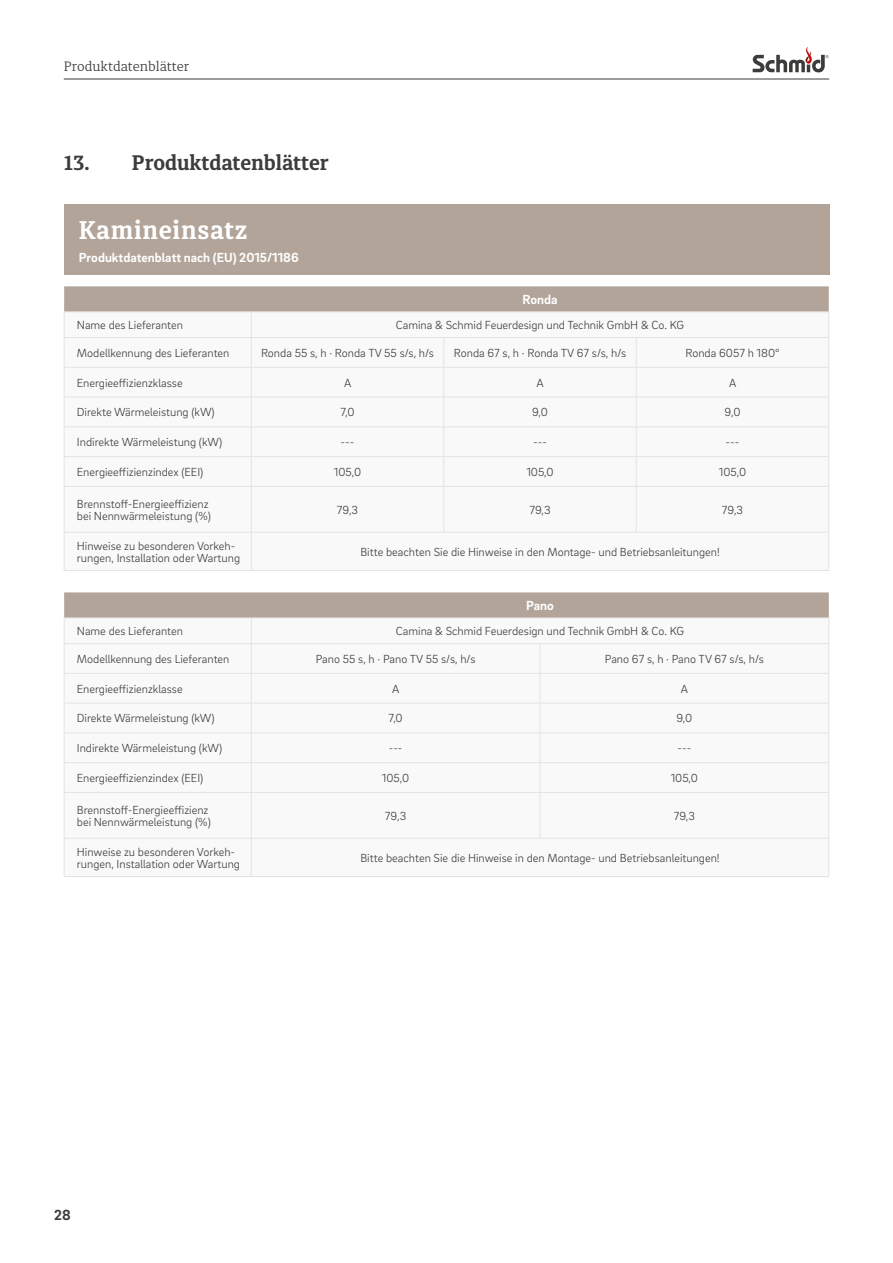
<style>
.page{position:relative;width:893px;height:1263px;background:#fff}
.page>*{position:absolute;margin:0;border:0;box-sizing:border-box;transform-origin:0 0}
.t1{font:700 25.5px "Diaria Pro";letter-spacing:.03em;color:#fff}
.t2{font:700 21px "Diaria Pro";color:#3c3c3b}
.t3{font:700 15px "Brix Sans";color:#3c3c3b}
.t4{font:700 13.5px "Brix Sans";color:#fff}
.t5{font:300 13.5px "Diaria Pro";color:#3c3c3b}
.t6{font:300 12px/12px "Brix Sans";color:#3c3c3b}
</style>
<div class="page">
<hr style="left:64px;top:79px;width:765px;height:1px;background:#3c3c3b">
<svg style="left:753px;top:47px;width:76px;height:25px"></svg>
<div style="left:64px;top:204px;width:765px;height:70px;background:#b2a499"></div>
<svg style="left:65px;top:487px;width:763px;height:83px"></svg>
<hr style="left:64px;top:487px;width:1px;height:45px;background:#e7e2df">
<hr style="left:64px;top:486px;width:187px;height:1px;background:#e7e2df">
<hr style="left:251px;top:487px;width:1px;height:45px;background:#e7e2df">
<hr style="left:251px;top:486px;width:193px;height:1px;background:#e7e2df">
<hr style="left:444px;top:486px;width:192px;height:1px;background:#e7e2df">
<hr style="left:636px;top:486px;width:193px;height:1px;background:#e7e2df">
<svg style="left:64px;top:286px;width:765px;height:200px"></svg>
<hr style="left:443px;top:487px;width:1px;height:45px;background:#e7e2df">
<hr style="left:636px;top:487px;width:1px;height:45px;background:#e7e2df">
<hr style="left:828px;top:487px;width:1px;height:45px;background:#e7e2df">
<hr style="left:64px;top:532px;width:1px;height:38px;background:#e7e2df">
<hr style="left:64px;top:532px;width:187px;height:1px;background:#e7e2df">
<hr style="left:64px;top:570px;width:187px;height:1px;background:#e7e2df">
<hr style="left:251px;top:532px;width:1px;height:38px;background:#e7e2df">
<hr style="left:251px;top:532px;width:193px;height:1px;background:#e7e2df">
<hr style="left:444px;top:532px;width:192px;height:1px;background:#e7e2df">
<hr style="left:636px;top:532px;width:193px;height:1px;background:#e7e2df">
<hr style="left:828px;top:532px;width:1px;height:38px;background:#e7e2df">
<hr style="left:251px;top:570px;width:193px;height:1px;background:#e7e2df">
<hr style="left:444px;top:570px;width:192px;height:1px;background:#e7e2df">
<hr style="left:636px;top:570px;width:193px;height:1px;background:#e7e2df">
<svg style="left:65px;top:793px;width:763px;height:83px"></svg>
<hr style="left:64px;top:793px;width:1px;height:45px;background:#e7e2df">
<hr style="left:64px;top:792px;width:187px;height:1px;background:#e7e2df">
<hr style="left:251px;top:793px;width:1px;height:45px;background:#e7e2df">
<hr style="left:251px;top:792px;width:289px;height:1px;background:#e7e2df">
<hr style="left:540px;top:792px;width:289px;height:1px;background:#e7e2df">
<svg style="left:64px;top:592px;width:765px;height:200px"></svg>
<hr style="left:540px;top:793px;width:1px;height:45px;background:#e7e2df">
<hr style="left:828px;top:793px;width:1px;height:45px;background:#e7e2df">
<hr style="left:64px;top:839px;width:1px;height:37px;background:#e7e2df">
<hr style="left:64px;top:838px;width:187px;height:1px;background:#e7e2df">
<hr style="left:64px;top:876px;width:187px;height:1px;background:#e7e2df">
<hr style="left:251px;top:839px;width:1px;height:37px;background:#e7e2df">
<hr style="left:251px;top:838px;width:289px;height:1px;background:#e7e2df">
<hr style="left:540px;top:838px;width:289px;height:1px;background:#e7e2df">
<hr style="left:828px;top:839px;width:1px;height:37px;background:#e7e2df">
<hr style="left:251px;top:876px;width:289px;height:1px;background:#e7e2df">
<hr style="left:540px;top:876px;width:289px;height:1px;background:#e7e2df">
<p class="t5" style="left:64px;top:58px;width:127px">Produktdatenblätter</p>
<h2 class="t2" style="left:64px;top:149px;width:266px">13. Produktdatenblätter</h2>
<h1 class="t1" style="left:79px;top:214px;width:170px">Kamineinsatz</h1>
<p class="t4" style="left:79px;top:249px;width:221px">Produktdatenblatt nach (EU) 2015/1186</p>
<p class="t4" style="left:522px;top:291px;width:36px">Ronda</p>
<p class="t6" style="left:77px;top:318px;width:108px">Name des Lieferanten</p>
<p class="t6" style="left:396px;top:318px;width:290px">Camina &amp; Schmid Feuerdesign und Technik GmbH &amp; Co. KG</p>
<p class="t6" style="left:77px;top:346px;width:154px">Modellkennung des Lieferanten</p>
<p class="t6" style="left:261px;top:346px;width:174px">Ronda 55 s, h · Ronda TV 55 s/s, h/s</p>
<p class="t6" style="left:454px;top:346px;width:174px">Ronda 67 s, h · Ronda TV 67 s/s, h/s</p>
<p class="t6" style="left:685px;top:346px;width:96px">Ronda 6057 h 180°</p>
<p class="t6" style="left:77px;top:376px;width:107px">Energieeffizienzklasse</p>
<p class="t6" style="left:344px;top:376px;width:9px">A</p>
<p class="t6" style="left:536px;top:376px;width:9px">A</p>
<p class="t6" style="left:729px;top:376px;width:9px">A</p>
<p class="t6" style="left:77px;top:406px;width:139px">Direkte Wärmeleistung (kW)</p>
<p class="t6" style="left:340px;top:406px;width:16px">7,0</p>
<p class="t6" style="left:532px;top:406px;width:17px">9,0</p>
<p class="t6" style="left:725px;top:406px;width:17px">9,0</p>
<p class="t6" style="left:77px;top:435px;width:147px">Indirekte Wärmeleistung (kW)</p>
<p class="t6" style="left:341px;top:435px;width:15px">---</p>
<p class="t6" style="left:533px;top:435px;width:15px">---</p>
<p class="t6" style="left:726px;top:435px;width:15px">---</p>
<p class="t6" style="left:77px;top:465px;width:128px">Energieeffizienzindex (EEI)</p>
<p class="t6" style="left:334px;top:465px;width:29px">105,0</p>
<p class="t6" style="left:526px;top:465px;width:29px">105,0</p>
<p class="t6" style="left:719px;top:465px;width:29px">105,0</p>
<p class="t6" style="left:77px;top:497px;width:135px">Brennstoff-Energieeffizienz bei Nennwärmeleistung (%)</p>
<p class="t6" style="left:337px;top:503px;width:23px">79,3</p>
<p class="t6" style="left:529px;top:503px;width:23px">79,3</p>
<p class="t6" style="left:722px;top:503px;width:23px">79,3</p>
<p class="t6" style="left:77px;top:539px;width:165px">Hinweise zu besonderen Vorkeh&shy;rungen, Installation oder Wartung</p>
<p class="t6" style="left:360px;top:545px;width:361px">Bitte beachten Sie die Hinweise in den Montage- und Betriebsanleitungen!</p>
<p class="t4" style="left:526px;top:597px;width:29px">Pano</p>
<p class="t6" style="left:77px;top:625px;width:108px">Name des Lieferanten</p>
<p class="t6" style="left:396px;top:625px;width:290px">Camina &amp; Schmid Feuerdesign und Technik GmbH &amp; Co. KG</p>
<p class="t6" style="left:77px;top:652px;width:154px">Modellkennung des Lieferanten</p>
<p class="t6" style="left:316px;top:652px;width:161px">Pano 55 s, h · Pano TV 55 s/s, h/s</p>
<p class="t6" style="left:605px;top:652px;width:160px">Pano 67 s, h · Pano TV 67 s/s, h/s</p>
<p class="t6" style="left:77px;top:682px;width:107px">Energieeffizienzklasse</p>
<p class="t6" style="left:392px;top:682px;width:9px">A</p>
<p class="t6" style="left:681px;top:682px;width:9px">A</p>
<p class="t6" style="left:77px;top:712px;width:139px">Direkte Wärmeleistung (kW)</p>
<p class="t6" style="left:388px;top:712px;width:16px">7,0</p>
<p class="t6" style="left:676px;top:712px;width:17px">9,0</p>
<p class="t6" style="left:77px;top:742px;width:147px">Indirekte Wärmeleistung (kW)</p>
<p class="t6" style="left:389px;top:742px;width:15px">---</p>
<p class="t6" style="left:677px;top:742px;width:15px">---</p>
<p class="t6" style="left:77px;top:771px;width:128px">Energieeffizienzindex (EEI)</p>
<p class="t6" style="left:382px;top:771px;width:29px">105,0</p>
<p class="t6" style="left:671px;top:771px;width:29px">105,0</p>
<p class="t6" style="left:77px;top:803px;width:135px">Brennstoff-Energieeffizienz bei Nennwärmeleistung (%)</p>
<p class="t6" style="left:385px;top:809px;width:23px">79,3</p>
<p class="t6" style="left:674px;top:809px;width:23px">79,3</p>
<p class="t6" style="left:77px;top:845px;width:165px">Hinweise zu besonderen Vorkeh&shy;rungen, Installation oder Wartung</p>
<p class="t6" style="left:360px;top:851px;width:361px">Bitte beachten Sie die Hinweise in den Montage- und Betriebsanleitungen!</p>
<p class="t3" style="left:54px;top:1205px;width:18px">28</p>
</div>
